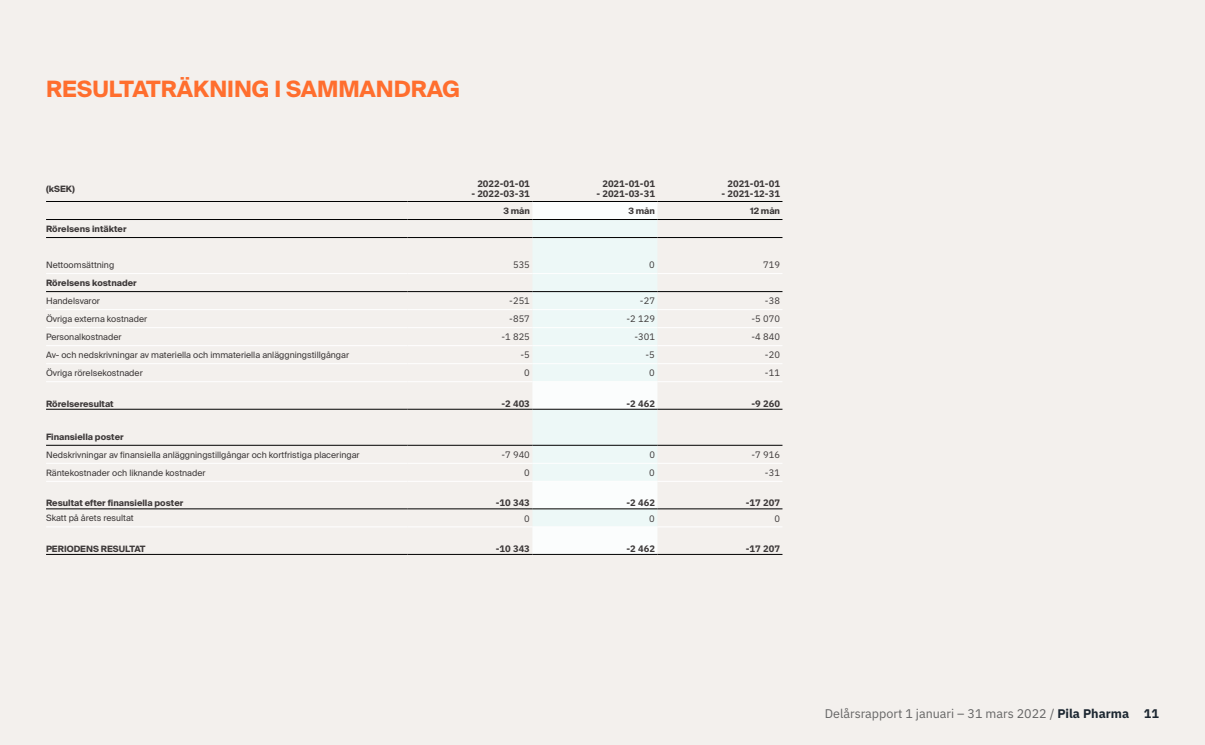
<style>
.page{position:relative;width:1205px;height:745px;background:#fff}
.page>*{position:absolute;margin:0;border:0;box-sizing:border-box;transform-origin:0 0}
.t1{font:700 22.5px "Suisse Intl";color:#ff6e2e}
.t2{font:12.5px "IBM Plex Sans";color:#646464}
.t3{font:700 9.38px "IBM Plex Sans";color:#3c3838}
.t4{font:9.38px "IBM Plex Sans";color:#3c3838}
.t5{font:8.75px "Suisse Intl";color:#3c3838}
.t6{font:700 8.75px "Suisse Intl";color:#3c3838}
.s1{font-weight:700;color:#1b2630}
</style>
<div class="page">
<div style="left:0;top:0;width:1205px;height:744px;background:#f3f0ed"></div>
<div style="left:532px;top:202px;width:125px;height:351px;background:#fbfdfd"></div>
<svg style="left:532px;top:220px;width:125px;height:306px;fill:#edf8f7"></svg>
<hr style="left:46px;top:309px;width:361px;height:1px;background:#fff">
<hr style="left:407px;top:309px;width:125px;height:1px;background:#fff">
<hr style="left:532px;top:309px;width:125px;height:1px;background:#fff">
<hr style="left:657px;top:309px;width:125px;height:1px;background:#fff">
<hr style="left:46px;top:327px;width:361px;height:1px;background:#fff">
<hr style="left:407px;top:327px;width:125px;height:1px;background:#fff">
<hr style="left:532px;top:327px;width:125px;height:1px;background:#fff">
<hr style="left:657px;top:327px;width:125px;height:1px;background:#fff">
<hr style="left:46px;top:345px;width:361px;height:1px;background:#fff">
<hr style="left:407px;top:345px;width:125px;height:1px;background:#fff">
<hr style="left:532px;top:345px;width:125px;height:1px;background:#fff">
<hr style="left:657px;top:345px;width:125px;height:1px;background:#fff">
<hr style="left:46px;top:363px;width:361px;height:1px;background:#fff">
<hr style="left:532px;top:363px;width:125px;height:1px;background:#fff">
<hr style="left:657px;top:363px;width:125px;height:1px;background:#fff">
<hr style="left:46px;top:462px;width:361px;height:1px;background:#fff">
<hr style="left:407px;top:462px;width:125px;height:1px;background:#fff">
<hr style="left:532px;top:462px;width:125px;height:1px;background:#fff">
<hr style="left:657px;top:462px;width:125px;height:1px;background:#fff">
<hr style="left:46px;top:201px;width:361px;height:1px;background:#000">
<hr style="left:46px;top:508px;width:361px;height:1px;background:#000">
<hr style="left:46px;top:553px;width:361px;height:1px;background:#000">
<hr style="left:46px;top:408px;width:361px;height:1px;background:#000">
<hr style="left:407px;top:408px;width:125px;height:1px;background:#000">
<hr style="left:532px;top:408px;width:125px;height:1px;background:#000">
<hr style="left:657px;top:408px;width:125px;height:1px;background:#000">
<hr style="left:407px;top:553px;width:125px;height:1px;background:#000">
<hr style="left:532px;top:553px;width:125px;height:1px;background:#000">
<hr style="left:657px;top:553px;width:125px;height:1px;background:#000">
<hr style="left:407px;top:291px;width:125px;height:1px;background:#000">
<hr style="left:532px;top:291px;width:125px;height:1px;background:#000">
<hr style="left:657px;top:291px;width:125px;height:1px;background:#000">
<hr style="left:46px;top:273px;width:361px;height:1px;background:#fff">
<hr style="left:46px;top:291px;width:361px;height:1px;background:#000">
<hr style="left:407px;top:273px;width:125px;height:1px;background:#fff">
<hr style="left:532px;top:273px;width:125px;height:1px;background:#fff">
<hr style="left:657px;top:273px;width:125px;height:1px;background:#fff">
<hr style="left:407px;top:237px;width:125px;height:1px;background:#000">
<hr style="left:657px;top:237px;width:125px;height:1px;background:#000">
<hr style="left:407px;top:219px;width:125px;height:1px;background:#000">
<hr style="left:532px;top:219px;width:125px;height:1px;background:#000">
<hr style="left:657px;top:219px;width:125px;height:1px;background:#000">
<hr style="left:407px;top:201px;width:125px;height:1px;background:#000">
<hr style="left:532px;top:201px;width:125px;height:1px;background:#000">
<hr style="left:657px;top:201px;width:125px;height:1px;background:#000">
<hr style="left:46px;top:219px;width:361px;height:1px;background:#000">
<hr style="left:46px;top:237px;width:361px;height:1px;background:#000">
<hr style="left:407px;top:363px;width:125px;height:1px;background:#fff">
<hr style="left:532px;top:237px;width:125px;height:1px;background:#000">
<hr style="left:407px;top:508px;width:125px;height:1px;background:#000">
<hr style="left:532px;top:508px;width:125px;height:1px;background:#000">
<hr style="left:657px;top:508px;width:125px;height:1px;background:#000">
<hr style="left:46px;top:381px;width:361px;height:1px;background:#fff">
<hr style="left:407px;top:381px;width:125px;height:1px;background:#fff">
<hr style="left:532px;top:381px;width:125px;height:1px;background:#fff">
<hr style="left:657px;top:381px;width:125px;height:1px;background:#fff">
<hr style="left:46px;top:444px;width:361px;height:1px;background:#000">
<hr style="left:407px;top:444px;width:125px;height:1px;background:#000">
<hr style="left:657px;top:444px;width:125px;height:1px;background:#000">
<hr style="left:532px;top:444px;width:125px;height:1px;background:#000">
<hr style="left:46px;top:480px;width:361px;height:1px;background:#fff">
<hr style="left:407px;top:480px;width:125px;height:1px;background:#fff">
<hr style="left:532px;top:480px;width:125px;height:1px;background:#fff">
<hr style="left:657px;top:480px;width:125px;height:1px;background:#fff">
<hr style="left:46px;top:526px;width:361px;height:1px;background:#fff">
<hr style="left:407px;top:526px;width:125px;height:1px;background:#fff">
<hr style="left:532px;top:526px;width:125px;height:1px;background:#fff">
<hr style="left:657px;top:526px;width:125px;height:1px;background:#fff">
<h1 class="t1" style="left:46px;top:76px;width:415px">RESULTATRÄKNING I SAMMANDRAG</h1>
<p class="t6" style="left:46px;top:183px;width:30px">(kSEK)</p>
<p class="t3" style="left:477px;top:176px;width:54px">2022-01-01</p>
<p class="t3" style="left:471px;top:186px;width:60px">- 2022-03-31</p>
<p class="t3" style="left:602px;top:176px;width:54px">2021-01-01</p>
<p class="t3" style="left:596px;top:186px;width:60px">- 2021-03-31</p>
<p class="t3" style="left:727px;top:176px;width:54px">2021-01-01</p>
<p class="t3" style="left:721px;top:186px;width:60px">- 2021-12-31</p>
<p class="t6" style="left:503px;top:205px;width:28px">3 mån</p>
<p class="t6" style="left:628px;top:205px;width:28px">3 mån</p>
<p class="t6" style="left:750px;top:205px;width:31px">12 mån</p>
<p class="t6" style="left:46px;top:223px;width:82px">Rörelsens intäkter</p>
<p class="t5" style="left:46px;top:259px;width:70px">Nettoomsättning</p>
<p class="t4" style="left:513px;top:257px;width:18px">535</p>
<p class="t4" style="left:649px;top:257px;width:7px">0</p>
<p class="t4" style="left:763px;top:257px;width:18px">719</p>
<p class="t6" style="left:46px;top:277px;width:92px">Rörelsens kostnader</p>
<p class="t5" style="left:46px;top:295px;width:55px">Handelsvaror</p>
<p class="t4" style="left:509px;top:293px;width:22px">-251</p>
<p class="t4" style="left:640px;top:293px;width:16px">-27</p>
<p class="t4" style="left:765px;top:293px;width:16px">-38</p>
<p class="t5" style="left:46px;top:313px;width:103px">Övriga externa kostnader</p>
<p class="t4" style="left:509px;top:311px;width:22px">-857</p>
<p class="t4" style="left:626px;top:311px;width:30px">-2 129</p>
<p class="t4" style="left:751px;top:311px;width:30px">-5 070</p>
<p class="t5" style="left:46px;top:331px;width:77px">Personalkostnader</p>
<p class="t4" style="left:501px;top:329px;width:30px">-1 825</p>
<p class="t4" style="left:634px;top:329px;width:22px">-301</p>
<p class="t4" style="left:751px;top:329px;width:30px">-4 840</p>
<p class="t5" style="left:46px;top:349px;width:305px">Av- och nedskrivningar av materiella och immateriella anläggningstillgångar</p>
<p class="t4" style="left:520px;top:347px;width:11px">-5</p>
<p class="t4" style="left:645px;top:347px;width:11px">-5</p>
<p class="t4" style="left:765px;top:347px;width:16px">-20</p>
<p class="t5" style="left:46px;top:367px;width:98px">Övriga rörelsekostnader</p>
<p class="t4" style="left:524px;top:365px;width:7px">0</p>
<p class="t4" style="left:649px;top:365px;width:7px">0</p>
<p class="t4" style="left:765px;top:365px;width:16px">-11</p>
<p class="t6" style="left:46px;top:398px;width:69px">Rörelseresultat</p>
<p class="t3" style="left:501px;top:395px;width:30px">-2 403</p>
<p class="t3" style="left:626px;top:395px;width:30px">-2 462</p>
<p class="t3" style="left:751px;top:395px;width:30px">-9 260</p>
<p class="t6" style="left:46px;top:431px;width:79px">Finansiella poster</p>
<p class="t5" style="left:46px;top:449px;width:315px">Nedskrivningar av finansiella anläggningstillgångar och kortfristiga placeringar</p>
<p class="t4" style="left:501px;top:447px;width:30px">-7 940</p>
<p class="t4" style="left:649px;top:447px;width:7px">0</p>
<p class="t4" style="left:751px;top:447px;width:30px">-7 916</p>
<p class="t5" style="left:46px;top:467px;width:161px">Räntekostnader och liknande kostnader</p>
<p class="t4" style="left:524px;top:465px;width:7px">0</p>
<p class="t4" style="left:649px;top:465px;width:7px">0</p>
<p class="t4" style="left:765px;top:465px;width:16px">-31</p>
<p class="t6" style="left:46px;top:498px;width:139px">Resultat efter finansiella poster</p>
<p class="t3" style="left:496px;top:495px;width:36px">-10 343</p>
<p class="t3" style="left:626px;top:495px;width:30px">-2 462</p>
<p class="t3" style="left:746px;top:495px;width:36px">-17 207</p>
<p class="t5" style="left:46px;top:512px;width:89px">Skatt på årets resultat</p>
<p class="t4" style="left:524px;top:510px;width:7px">0</p>
<p class="t4" style="left:649px;top:510px;width:7px">0</p>
<p class="t4" style="left:774px;top:510px;width:7px">0</p>
<p class="t6" style="left:46px;top:543px;width:101px">PERIODENS RESULTAT</p>
<p class="t3" style="left:496px;top:540px;width:36px">-10 343</p>
<p class="t3" style="left:626px;top:540px;width:30px">-2 462</p>
<p class="t3" style="left:746px;top:540px;width:36px">-17 207</p>
<h2 class="t2" style="left:825px;top:703px;width:336px">Delårsrapport 1 januari – 31 mars 2022 / <span class="s1">Pila Pharma 11</span></h2>
</div>
